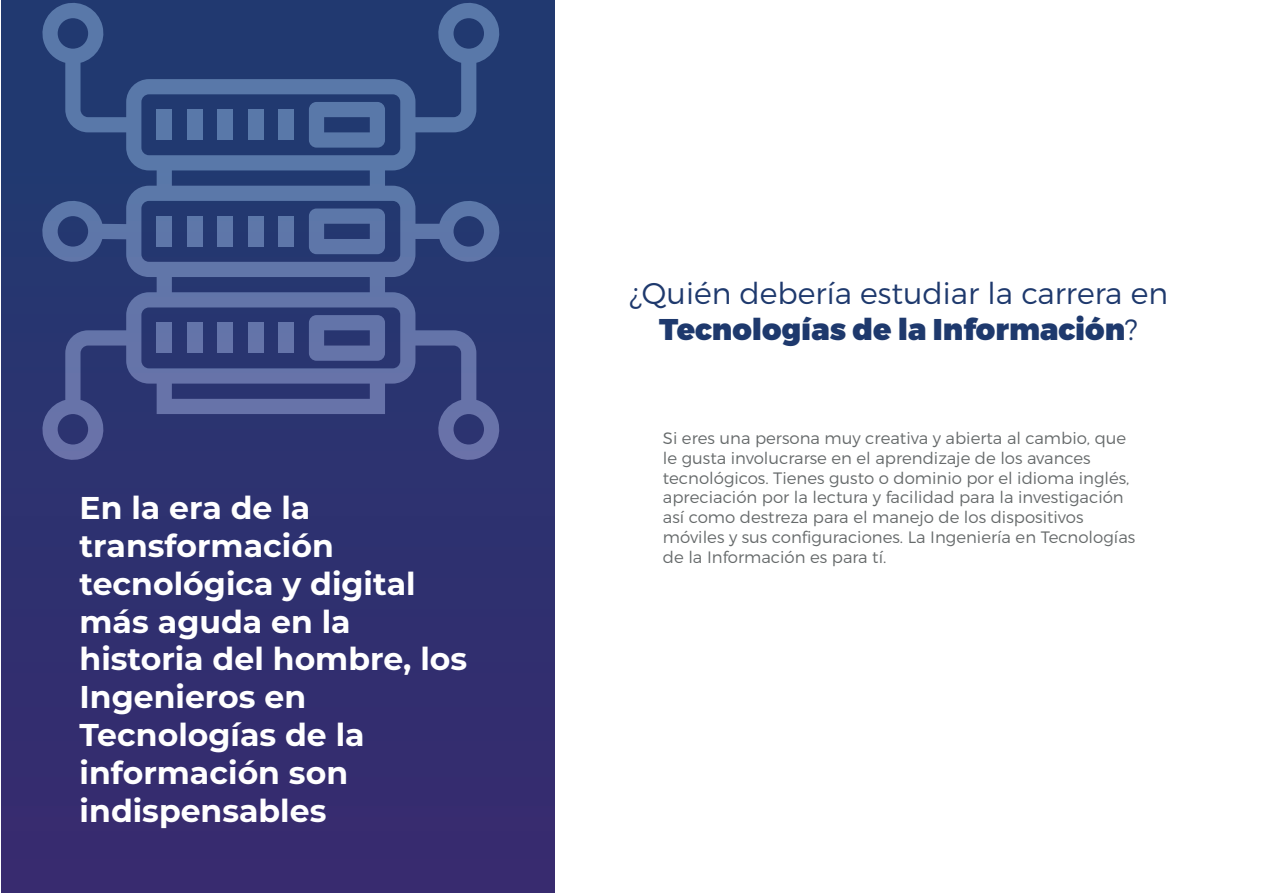
<style>
.page{position:relative;width:1263px;height:893px;background:#fff}
.page>*{position:absolute;margin:0;border:0;box-sizing:border-box;transform-origin:0 0}
.t1{font:700 31.5px/37.8px "Montserrat";color:#fff}
.t2{font:300 30px/36px "Montserrat";color:#1e396d;text-align:center}
.t3{font:300 16.5px/19.8px "Montserrat";color:#666a6b}
.s1{font-weight:900}
</style>
<div class="page">
<div style="left:2px;top:0;width:552px;height:893px;background:linear-gradient(to bottom,#1e3b70,#382a6f)"></div>
<svg style="left:42px;top:3px;width:457px;height:457px;background:#354980"></svg>
<div style="left:157px;top:110px;width:15px;height:30px;background:#5978a9"></div>
<div style="left:187px;top:110px;width:15px;height:30px;background:#5978a9"></div>
<div style="left:218px;top:110px;width:15px;height:30px;background:#5978a9"></div>
<div style="left:278px;top:110px;width:16px;height:30px;background:#5978a9"></div>
<div style="left:248px;top:110px;width:15px;height:30px;background:#5978a9"></div>
<div style="left:187px;top:216px;width:15px;height:31px;background:#5e77a9"></div>
<div style="left:157px;top:216px;width:15px;height:31px;background:#5e77a9"></div>
<div style="left:218px;top:216px;width:15px;height:31px;background:#5e77a9"></div>
<div style="left:248px;top:216px;width:15px;height:31px;background:#5e77a9"></div>
<div style="left:278px;top:216px;width:16px;height:31px;background:#5e77a9"></div>
<div style="left:157px;top:323px;width:15px;height:30px;background:#6474a9"></div>
<div style="left:187px;top:323px;width:15px;height:30px;background:#6474a9"></div>
<div style="left:218px;top:323px;width:15px;height:30px;background:#6474a9"></div>
<div style="left:248px;top:323px;width:15px;height:30px;background:#6474a9"></div>
<div style="left:278px;top:323px;width:16px;height:30px;background:#6474a9"></div>
<svg style="left:309px;top:102px;width:76px;height:46px;background:#4c6a9c"></svg>
<svg style="left:309px;top:209px;width:76px;height:45px;background:#50689c"></svg>
<svg style="left:309px;top:315px;width:76px;height:46px;background:#56669c"></svg>
<h1 class="t1" style="left:80px;top:487px;width:389px">En la era de la transformación tecnológica y digital más aguda en la historia del hombre, los<br>Ingenieros en<br>Tecnologías de la información son indispensables</h1>
<h2 class="t2" style="left:629px;top:275px;width:540px">¿Quién debería estudiar la carrera en<br><span class="s1">Tecnologías de la Información</span>?</h2>
<p class="t3" style="left:663px;top:428px;width:474px">Si eres una persona muy creativa y abierta al cambio, que le gusta involucrarse en el aprendizaje de los avances tecnológicos. Tienes gusto o dominio por el idioma inglés, apreciación por la lectura y facilidad para la investigación así como destreza para el manejo de los dispositivos móviles y sus configuraciones. La Ingeniería en Tecnologías de la Información es para tí.</p>
</div>
